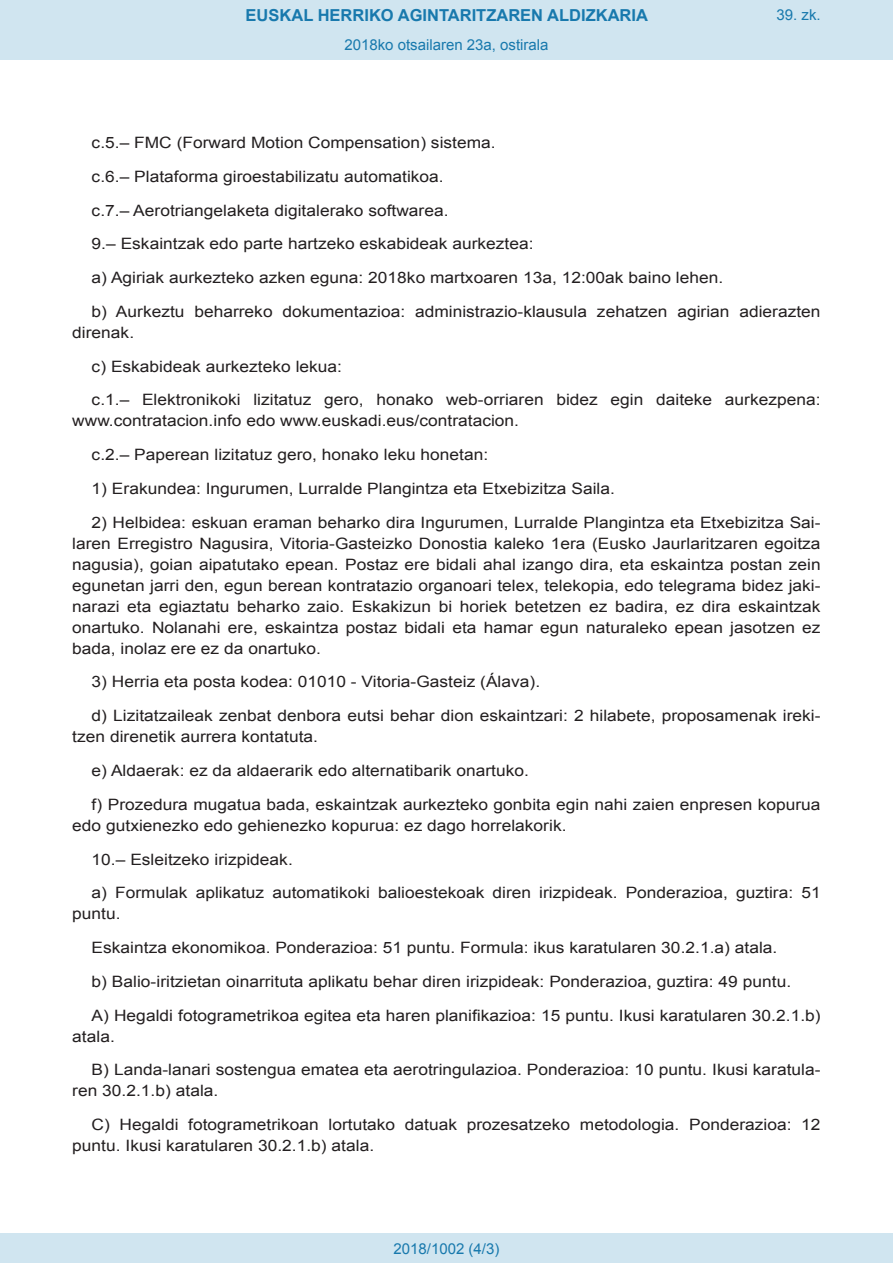
<style>
.page{position:relative;width:893px;height:1263px;background:#fff}
.page>*{position:absolute;margin:0;border:0;box-sizing:border-box;transform-origin:0 0}
.t1{font:700 16.5px "Arial";color:#1879ad}
.BOPVDetalle{font:15.6px/21px "Arial";color:#231f20;scale:1.11 1}
.Paginacion_Centro{font:15px "Arial";color:#1879ad}
</style>
<div class="page">
<div style="left:0;top:0;width:893px;height:60px;background:#d0e5f0"></div>
<div style="left:0;top:1233px;width:893px;height:30px;background:#d0e5f0"></div>
<p class="t1" style="left:246px;top:4px;width:404px">EUSKAL HERRIKO AGINTARITZAREN ALDIZKARIA</p>
<p class="Paginacion_Centro" style="left:344px;top:35px;width:206px">2018ko otsailaren 23a, ostirala</p>
<p class="Paginacion_Centro" style="left:776px;top:5px;width:46px">39. zk.</p>
<p class="BOPVDetalle" style="left:92px;top:132px;width:366px">c.5.– FMC (Forward Motion Compensation) sistema.</p>
<p class="BOPVDetalle" style="left:92px;top:166px;width:319px">c.6.– Plataforma giroestabilizatu automatikoa.</p>
<p class="BOPVDetalle" style="left:92px;top:200px;width:323px">c.7.– Aerotriangelaketa digitalerako softwarea.</p>
<p class="BOPVDetalle" style="left:92px;top:234px;width:400px">9.– Eskaintzak edo parte hartzeko eskabideak aurkeztea:</p>
<p class="BOPVDetalle" style="left:92px;top:267px;width:570px">a) Agiriak aurkezteko azken eguna: 2018ko martxoaren 13a, 12:00ak baino lehen.</p>
<p class="BOPVDetalle" style="left:72px;top:301px;width:676px;text-indent:19px">b) Aurkeztu beharreko dokumentazioa: administrazio-klausula zehatzen agirian adierazten direnak.</p>
<p class="BOPVDetalle" style="left:92px;top:356px;width:227px">c) Eskabideak aurkezteko lekua:</p>
<p class="BOPVDetalle" style="left:72px;top:390px;width:676px;text-indent:19px">c.1.– Elektronikoki lizitatuz gero, honako web-orriaren bidez egin daiteke aurkezpena: www.contratacion.info edo www.euskadi.eus/contratacion.</p>
<p class="BOPVDetalle" style="left:92px;top:444px;width:359px">c.2.– Paperean lizitatuz gero, honako leku honetan:</p>
<p class="BOPVDetalle" style="left:92px;top:478px;width:473px">1) Erakundea: Ingurumen, Lurralde Plangintza eta Etxebizitza Saila.</p>
<p class="BOPVDetalle" style="left:72px;top:512px;width:676px;text-align:justify;text-indent:19px">2) Helbidea: eskuan eraman beharko dira Ingurumen, Lurralde Plangintza eta Etxebizitza Sai&shy;laren Erregistro Nagusira, Vitoria-Gasteizko Donostia kaleko 1era (Eusko Jaurlaritzaren egoitza nagusia), goian aipatutako epean. Postaz ere bidali ahal izango dira, eta eskaintza postan zein egunetan jarri den, egun berean kontratazio organoari telex, telekopia, edo telegrama bidez jaki&shy;narazi eta egiaztatu beharko zaio. Eskakizun bi horiek betetzen ez badira, ez dira eskaintzak onartuko. Nolanahi ere, eskaintza postaz bidali eta hamar egun naturaleko epean jasotzen ez bada, inolaz ere ez da onartuko.</p>
<p class="BOPVDetalle" style="left:92px;top:672px;width:406px">3) Herria eta posta kodea: 01010 - Vitoria-Gasteiz (Álava).</p>
<p class="BOPVDetalle" style="left:72px;top:705px;width:676px;text-indent:19px">d) Lizitatzaileak zenbat denbora eutsi behar dion eskaintzari: 2 hilabete, proposamenak ireki&shy;tzen direnetik aurrera kontatuta.</p>
<p class="BOPVDetalle" style="left:92px;top:760px;width:395px">e) Aldaerak: ez da aldaerarik edo alternatibarik onartuko.</p>
<p class="BOPVDetalle" style="left:72px;top:794px;width:676px;text-indent:19px">f) Prozedura mugatua bada, eskaintzak aurkezteko gonbita egin nahi zaien enpresen kopurua edo gutxienezko edo gehienezko kopurua: ez dago horrelakorik.</p>
<p class="BOPVDetalle" style="left:92px;top:849px;width:183px">10.– Esleitzeko irizpideak.</p>
<p class="BOPVDetalle" style="left:72px;top:882px;width:676px;text-indent:19px">a) Formulak aplikatuz automatikoki balioestekoak diren irizpideak. Ponderazioa, guztira: 51 puntu.</p>
<p class="BOPVDetalle" style="left:92px;top:937px;width:619px">Eskaintza ekonomikoa. Ponderazioa: 51 puntu. Formula: ikus karatularen 30.2.1.a) atala.</p>
<p class="BOPVDetalle" style="left:92px;top:971px;width:632px">b) Balio-iritzietan oinarrituta aplikatu behar diren irizpideak: Ponderazioa, guztira: 49 puntu.</p>
<p class="BOPVDetalle" style="left:72px;top:1005px;width:676px;text-indent:19px">A) Hegaldi fotogrametrikoa egitea eta haren planifikazioa: 15 puntu. Ikusi karatularen 30.2.1.b) atala.</p>
<p class="BOPVDetalle" style="left:72px;top:1059px;width:676px;text-indent:19px">B) Landa-lanari sostengua ematea eta aerotringulazioa. Ponderazioa: 10 puntu. Ikusi karatula&shy;ren 30.2.1.b) atala.</p>
<p class="BOPVDetalle" style="left:72px;top:1114px;width:676px;text-indent:19px">C) Hegaldi fotogrametrikoan lortutako datuak prozesatzeko metodologia. Ponderazioa: 12 puntu. Ikusi karatularen 30.2.1.b) atala.</p>
<p class="Paginacion_Centro" style="left:393px;top:1238px;width:107px">2018/1002 (4/3)</p>
</div>
